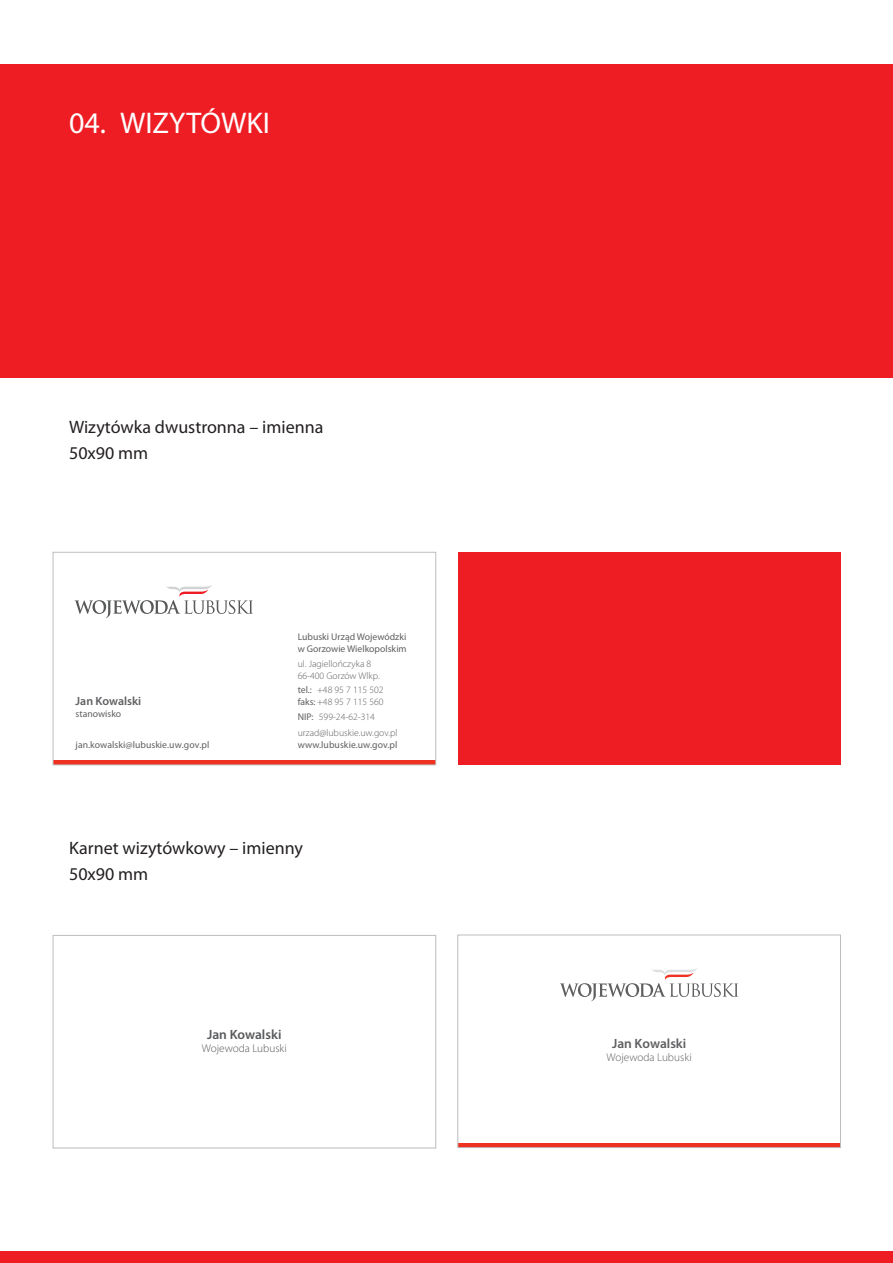
<style>
.page{position:relative;width:893px;height:1263px;background:#fff}
.page>*{position:absolute;margin:0;border:0;box-sizing:border-box;transform-origin:0 0}
.t1{font:30px "Myriad Pro";color:#fff}
.t2{font:18px/25.8px "Myriad Pro";color:#231f20}
.t3{font:600 13.5px "Myriad Pro";letter-spacing:-.005em;color:#5f5f62}
.t4{font:600 13.5px "Myriad Pro";color:#57585a}
.t5{font:600 12px "Myriad Pro";letter-spacing:-.005em;color:#5f5f62}
.t6{font:300 11.25px "Myriad Pro";color:#5f5f62}
.t7{font:300 11.25px "Myriad Pro";color:#57585a}
.t8{font:9.75px/11.7px "Myriad Pro";color:#5f5f62}
.t9{font:300 9.75px/11.7px "Myriad Pro";color:#5f5f62}
.s1{font-weight:400}
</style>
<div class="page">
<div style="left:0;top:64px;width:893px;height:313px;background:#ee1d23"></div>
<div style="left:0;top:1251px;width:893px;height:12px;background:#ee1d23"></div>
<hr style="left:458px;top:1143px;width:382px;height:4px;background:#ef3122">
<svg style="left:560px;top:968px;width:178px;height:33px"></svg>
<div style="left:457px;top:934px;width:384px;height:214px;border:1px solid #bcbdc0"></div>
<div style="left:458px;top:552px;width:382px;height:212px;background:#ee1d23"></div>
<div style="left:53px;top:935px;width:383px;height:213px;border:1px solid #bcbdc0"></div>
<hr style="left:53px;top:761px;width:383px;height:4px;background:#ef3122">
<svg style="left:74px;top:585px;width:179px;height:33px"></svg>
<div style="left:53px;top:552px;width:383px;height:213px;border:1px solid #bcbdc0"></div>
<h1 class="t1" style="left:69px;top:104px;width:202px">04. WIZYTÓWKI</h1>
<h2 class="t2" style="left:69px;top:414px;width:256px">Wizytówka dwustronna – imienna<br>50x90 mm</h2>
<p class="t8" style="left:298px;top:631px;width:110px">Lubuski Urząd Wojewódzki w Gorzowie Wielkopolskim</p>
<p class="t9" style="left:298px;top:658px;width:83px">ul. Jagiellończyka 8<br>66-400 Gorzów Wlkp.</p>
<p class="t8" style="left:298px;top:684px;width:16px">tel.:</p>
<p class="t9" style="left:317px;top:684px;width:68px">+48 95 7 115 502</p>
<p class="t5" style="left:76px;top:694px;width:67px">Jan Kowalski</p>
<p class="t9" style="left:298px;top:695px;width:87px"><span class="s1">faks:</span>+48 95 7 115 560</p>
<p class="t8" style="left:76px;top:708px;width:47px">stanowisko</p>
<p class="t8" style="left:76px;top:739px;width:135px">jan.kowalski@lubuskie.uw.gov.pl</p>
<p class="t9" style="left:298px;top:709px;width:101px;line-height:15.9px"><span class="s1">NIP:</span> 599-24-62-314 urzad@lubuskie.uw.gov.pl</p>
<p class="t8" style="left:298px;top:739px;width:101px">www.lubuskie.uw.gov.pl</p>
<h2 class="t2" style="left:69px;top:835px;width:235px">Karnet wizytówkowy – imienny<br>50x90 mm</h2>
<h3 class="t4" style="left:207px;top:1026px;width:76px">Jan Kowalski</h3>
<p class="t7" style="left:202px;top:1042px;width:87px">Wojewoda Lubuski</p>
<h3 class="t3" style="left:612px;top:1034px;width:76px">Jan Kowalski</h3>
<p class="t6" style="left:607px;top:1050px;width:87px">Wojewoda Lubuski</p>
</div>
